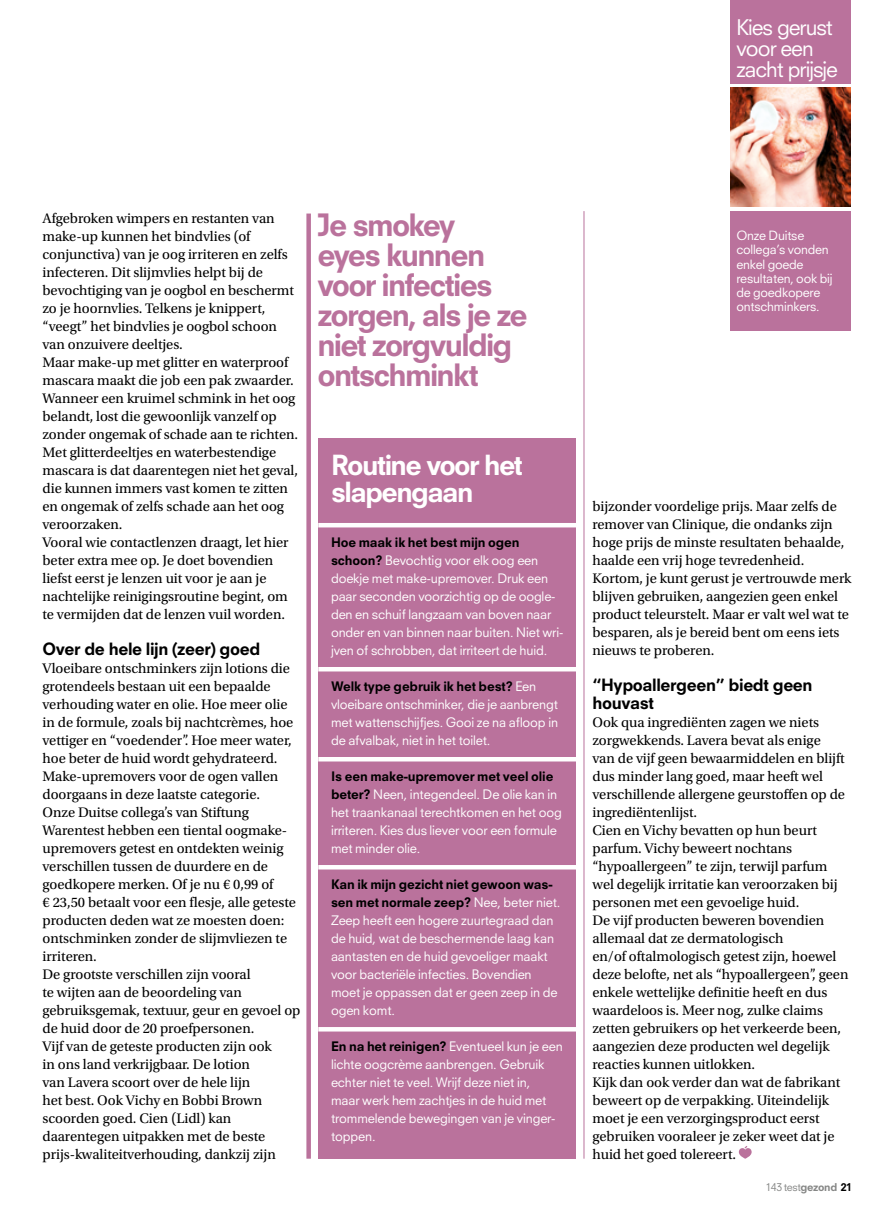
<style>
.page{position:relative;width:893px;height:1212px;background:#fff}
.page>*{position:absolute;margin:0;border:0;box-sizing:border-box;transform-origin:0 0}
.t1{font:800 30px/30px "Neuzeit SLT Std";letter-spacing:-.06em;color:#ba729c}
.t2{font:800 27px/27px "Neuzeit SLT Std";letter-spacing:-.06em;color:#fff}
.t3{font:21px/21px "Neuzeit SLT Std";letter-spacing:-.045em;color:#fff}
.t4{font:800 16.5px/18px "Neuzeit SLT Std";letter-spacing:-.025em;color:#000}
.t5{font:14.55px/18px "Utopia Std";letter-spacing:-.005em;color:#000}
.t6{font:12.75px/18px "Neuzeit SLT Std";letter-spacing:-.01em;color:#fff}
.t7{font:12.45px/14.2px "Neuzeit SLT Std";letter-spacing:-.015em;color:#fff}
.t8{font:10.5px "Neuzeit SLT Std";letter-spacing:-.025em;color:#868786}
.s1{font-weight:800;color:#000}
.s2{font-weight:800}
</style>
<div class="page">
<div style="left:306px;top:214px;width:5px;height:945px;background:#ba729c"></div>
<hr style="left:584px;top:211px;width:1px;height:948px;background:#ba729c">
<div style="left:318px;top:439px;width:258px;height:720px;background:#ba729c"></div>
<hr style="left:318px;top:523px;width:258px;height:4px;background:#fff">
<hr style="left:318px;top:667px;width:258px;height:4px;background:#fff">
<hr style="left:318px;top:757px;width:258px;height:4px;background:#fff">
<hr style="left:318px;top:865px;width:258px;height:4px;background:#fff">
<hr style="left:318px;top:1027px;width:258px;height:4px;background:#fff">
<div style="left:730px;top:0;width:120px;height:83px;background:#ba729c"></div>
<img style="left:730px;top:88px;width:120px;height:119px">
<div style="left:730px;top:211px;width:120px;height:120px;background:#ba729c"></div>
<svg style="left:739px;top:1146px;width:13px;height:13px"></svg>
<h3 class="t3" style="left:736px;top:17px;width:103px">Kies gerust voor een zacht prijsje</h3>
<p class="t5" style="left:43px;top:209px;width:257px">Afgebroken wimpers en restanten van make-up kunnen het bindvlies (of conjunctiva) van je oog irriteren en zelfs infecteren. Dit slijmvlies helpt bij de bevochtiging van je oogbol en beschermt zo je hoornvlies. Telkens je knippert, “veegt” het bindvlies je oogbol schoon van onzuivere deeltjes.<br>Maar make-up met glitter en waterproof mascara maakt die job een pak zwaarder.<br>Wanneer een kruimel schmink in het oog belandt, lost die gewoonlijk vanzelf op zonder ongemak of schade aan te richten.<br>Met glitterdeeltjes en waterbestendige mascara is dat daarentegen niet het geval, die kunnen immers vast komen te zitten en ongemak of zelfs schade aan het oog veroorzaken.<br>Vooral wie contactlenzen draagt, let hier beter extra mee op. Je doet bovendien liefst eerst je lenzen uit voor je aan je nachtelijke reinigingsroutine begint, om te vermijden dat de lenzen vuil worden.</p>
<p class="t4" style="left:43px;top:639px;width:219px">Over de hele lijn (zeer) goed</p>
<p class="t5" style="left:43px;top:659px;width:259px">Vloeibare ontschminkers zijn lotions die grotendeels bestaan uit een bepaalde verhouding water en olie. Hoe meer olie in de formule, zoals bij nachtcrèmes, hoe vettiger en “voedender”. Hoe meer water, hoe beter de huid wordt gehydrateerd.<br>Make-upremovers voor de ogen vallen doorgaans in deze laatste categorie.<br>Onze Duitse collega’s van Stiftung Warentest hebben een tiental oogmake&shy;upremovers getest en ontdekten weinig verschillen tussen de duurdere en de goedkopere merken. Of je nu € 0,99 of<br>€ 23,50 betaalt voor een flesje, alle geteste producten deden wat ze moesten doen: ontschminken zonder de slijmvliezen te irriteren.<br>De grootste verschillen zijn vooral<br>te wijten aan de beoordeling van gebruiksgemak, textuur, geur en gevoel op de huid door de 20 proefpersonen.<br>Vijf van de geteste producten zijn ook<br>in ons land verkrijgbaar. De lotion<br>van Lavera scoort over de hele lijn<br>het best. Ook Vichy en Bobbi Brown scoorden goed. Cien (Lidl) kan daarentegen uitpakken met de beste prijs-kwaliteitverhouding, dankzij zijn</p>
<h1 class="t1" style="left:317px;top:210px;width:212px">Je smokey<br>eyes kunnen voor infecties zorgen, als je ze niet zorgvuldig ontschminkt</h1>
<h2 class="t2" style="left:331px;top:451px;width:193px">Routine voor het slapengaan</h2>
<p class="t6" style="left:331px;top:533px;width:234px"><span class="s1">Hoe maak ik het best mijn ogen schoon?</span> Bevochtig voor elk oog een doekje met make-upremover. Druk een paar seconden voorzichtig op de oogle&shy;den en schuif langzaam van boven naar onder en van binnen naar buiten. Niet wri&shy;jven of schrobben, dat irriteert de huid.</p>
<p class="t6" style="left:331px;top:677px;width:229px"><span class="s1">Welk type gebruik ik het best?</span> Een vloeibare ontschminker, die je aanbrengt met wattenschijfjes. Gooi ze na afloop in de afvalbak, niet in het toilet.</p>
<p class="t6" style="left:331px;top:767px;width:232px"><span class="s1">Is een make-upremover met veel olie beter?</span> Neen, integendeel. De olie kan in het traankanaal terechtkomen en het oog irriteren. Kies dus liever voor een formule met minder olie.</p>
<p class="t6" style="left:331px;top:875px;width:231px"><span class="s1">Kan ik mijn gezicht niet gewoon was&shy;sen met normale zeep?</span> Nee, beter niet.<br>Zeep heeft een hogere zuurtegraad dan de huid, wat de beschermende laag kan aantasten en de huid gevoeliger maakt voor bacteriële infecties. Bovendien moet je oppassen dat er geen zeep in de ogen komt.</p>
<p class="t6" style="left:331px;top:1037px;width:233px"><span class="s1">En na het reinigen?</span> Eventueel kun je een lichte oogcrème aanbrengen. Gebruik echter niet te veel. Wrijf deze niet in,<br>maar werk hem zachtjes in de huid met trommelende bewegingen van je vinger&shy;toppen.</p>
<p class="t7" style="left:736px;top:228px;width:98px">Onze Duitse collega’s vonden enkel goede resultaten, ook bij de goedkopere ontschminkers.</p>
<p class="t5" style="left:592px;top:497px;width:260px">bijzonder voordelige prijs. Maar zelfs de remover van Clinique, die ondanks zijn hoge prijs de minste resultaten behaalde, haalde een vrij hoge tevredenheid.<br>Kortom, je kunt gerust je vertrouwde merk blijven gebruiken, aangezien geen enkel product teleurstelt. Maar er valt wel wat te besparen, als je bereid bent om eens iets nieuws te proberen.</p>
<p class="t4" style="left:592px;top:675px;width:222px">“Hypoallergeen” biedt geen houvast</p>
<p class="t5" style="left:592px;top:713px;width:257px">Ook qua ingrediënten zagen we niets zorgwekkends. Lavera bevat als enige<br>van de vijf geen bewaarmiddelen en blijft dus minder lang goed, maar heeft wel verschillende allergene geurstoffen op de ingrediëntenlijst.<br>Cien en Vichy bevatten op hun beurt parfum. Vichy beweert nochtans “hypoallergeen” te zijn, terwijl parfum wel degelijk irritatie kan veroorzaken bij personen met een gevoelige huid.<br>De vijf producten beweren bovendien allemaal dat ze dermatologisch<br>en/of oftalmologisch getest zijn, hoewel deze belofte, net als “hypoallergeen”, geen enkele wettelijke definitie heeft en dus waardeloos is. Meer nog, zulke claims zetten gebruikers op het verkeerde been, aangezien deze producten wel degelijk reacties kunnen uitlokken.<br>Kijk dan ook verder dan wat de fabrikant beweert op de verpakking. Uiteindelijk moet je een verzorgingsproduct eerst gebruiken vooraleer je zeker weet dat je huid het goed tolereert.</p>
<p class="t8" style="left:766px;top:1180px;width:88px">143 test<span class="s2">gezond</span> <span class="s1">21</span></p>
</div>
